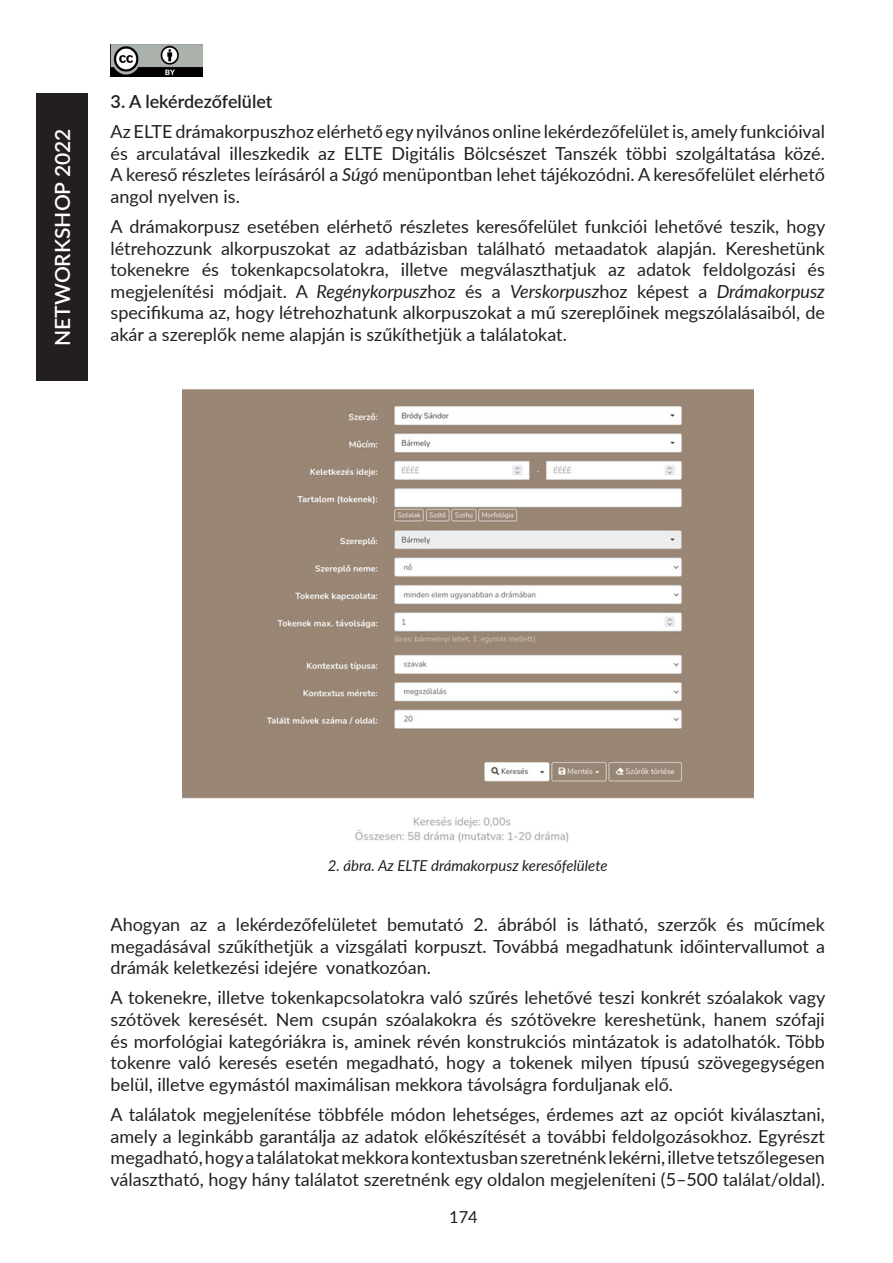
<style>
.page{position:relative;width:893px;height:1263px;background:#fff}
.page>*{position:absolute;margin:0;border:0;box-sizing:border-box;transform-origin:0 0}
.t1{font:600 21px "Lato";color:#fff}
.t2{font:18px/21.6px "Lato";color:#231f20;text-align:justify}
.t3{font:600 18px "Lato";color:#231f20}
.t4{font:16.5px "Lato";color:#231f20}
.t5{font:italic 15px "Lato";color:#231f20}
.s1{font-style:italic}
</style>
<div class="page">
<div style="left:36px;top:94px;width:51px;height:287px;background:#231f20"></div>
<img style="left:111px;top:45px;width:92px;height:32px">
<img style="left:182px;top:389px;width:571px;height:454px">
<p class="t1" style="left:47px;top:346px;width:219px;rotate:-90deg">NETWORKSHOP 2022</p>
<p class="t3" style="left:111px;top:88px;width:163px">3. A lekérdezőfelület</p>
<p class="t2" style="left:111px;top:120px;width:716px">Az ELTE drámakorpuszhoz elérhető egy nyilvános online lekérdezőfelület is, amely funkcióival és arculatával illeszkedik az ELTE Digitális Bölcsészet Tanszék többi szolgáltatása közé.<br>A kereső részletes leírásáról a <span class="s1">Súgó</span> menüpontban lehet tájékozódni. A keresőfelület elérhető angol nyelven is.</p>
<p class="t2" style="left:111px;top:215px;width:716px">A drámakorpusz esetében elérhető részletes keresőfelület funkciói lehetővé teszik, hogy létrehozzunk alkorpuszokat az adatbázisban található metaadatok alapján. Kereshetünk tokenekre és tokenkapcsolatokra, illetve megválaszthatjuk az adatok feldolgozási és megjelenítési módjait. A <span class="s1">Regénykorpusz</span>hoz és a <span class="s1">Verskorpusz</span>hoz képest a <span class="s1">Drámakorpusz </span>specifikuma az, hogy létrehozhatunk alkorpuszokat a mű szereplőinek megszólalásaiból, de akár a szereplők neme alapján is szűkíthetjük a találatokat.</p>
<p class="t5" style="left:328px;top:855px;width:281px">2. ábra. Az ELTE drámakorpusz keresőfelülete</p>
<p class="t2" style="left:111px;top:913px;width:716px">Ahogyan az a lekérdezőfelületet bemutató 2. ábrából is látható, szerzők és műcímek megadásával szűkíthetjük a vizsgálati korpuszt. Továbbá megadhatunk időintervallumot a drámák keletkezési idejére vonatkozóan.</p>
<p class="t2" style="left:111px;top:986px;width:716px">A tokenekre, illetve tokenkapcsolatokra való szűrés lehetővé teszi konkrét szóalakok vagy szótövek keresését. Nem csupán szóalakokra és szótövekre kereshetünk, hanem szófaji és morfológiai kategóriákra is, aminek révén konstrukciós mintázatok is adatolhatók. Több tokenre való keresés esetén megadható, hogy a tokenek milyen típusú szövegegységen belül, illetve egymástól maximálisan mekkora távolságra forduljanak elő.</p>
<p class="t2" style="left:111px;top:1103px;width:716px">A találatok megjelenítése többféle módon lehetséges, érdemes azt az opciót kiválasztani, amely a leginkább garantálja az adatok előkészítését a további feldolgozásokhoz. Egyrészt megadható, hogy a találatokat mekkora kontextusban szeretnénk lekérni, illetve tetszőlegesen választható, hogy hány találatot szeretnénk egy oldalon megjeleníteni (5–500 találat/oldal).</p>
<p class="t4" style="left:449px;top:1205px;width:30px">174</p>
</div>
